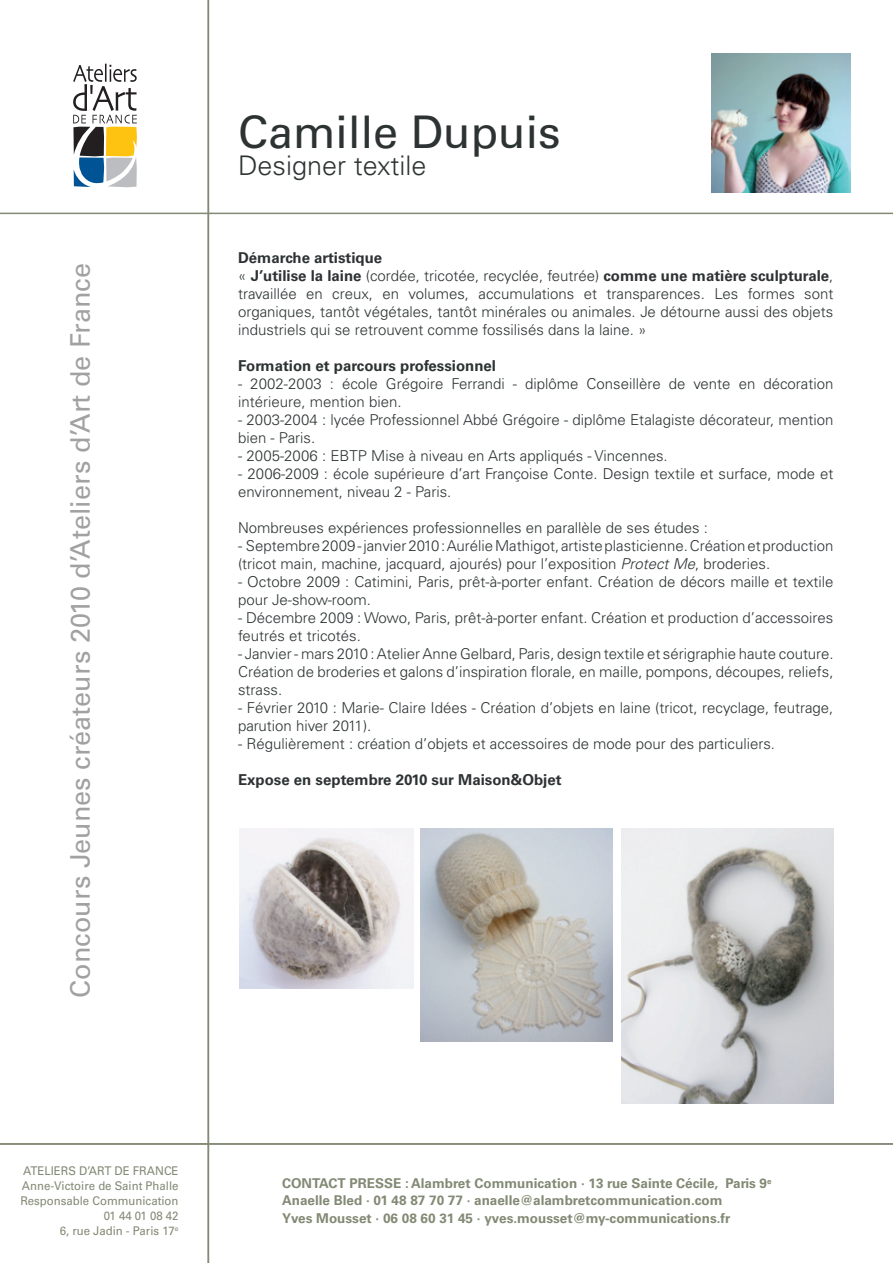
<style>
.page{position:relative;width:893px;height:1263px;background:#fff}
.page>*{position:absolute;margin:0;border:0;box-sizing:border-box;transform-origin:0 0}
.t1{font:45px "Univers";color:#2d3333}
.t2{font:27px "Univers";color:#a2a0a0}
.t3{font:300 27px "Univers";color:#2d3333}
.t4{font:300 15px/18px "Univers";color:#2d3333}
.t5{font:700 15px "Univers";color:#2d3333}
.t6{font:700 13.5px/16.5px "Univers";color:#828974}
.t7{font:12px/15px "Univers";color:#828974;text-align:right;scale:.95 1}
.s1{font-weight:700}
.s2{font-style:italic}
</style>
<div class="page">
<img style="left:421px;top:828px;width:191px;height:214px">
<hr style="left:0;top:213px;width:893px;height:1px;background:#828974">
<svg style="left:73px;top:64px;width:64px;height:123px"></svg>
<img style="left:621px;top:828px;width:212px;height:275px">
<img style="left:711px;top:54px;width:139px;height:139px">
<hr style="left:208px;top:0;width:1px;height:1263px;background:#828974">
<hr style="left:0;top:1143px;width:893px;height:2px;background:#828974">
<img style="left:239px;top:828px;width:174px;height:161px">
<h2 class="t2" style="left:64px;top:998px;width:736px;rotate:-90deg">Concours Jeunes créateurs 2010 d’Ateliers d’Art de France</h2>
<h1 class="t1" style="left:238px;top:106px;width:324px">Camille Dupuis</h1>
<h2 class="t3" style="left:238px;top:149px;width:190px">Designer textile</h2>
<p class="t4" style="left:238px;top:248px;width:597px"><span class="s1">Démarche artistique<br></span>« <span class="s1">J’utilise la laine</span> (cordée, tricotée, recyclée, feutrée) <span class="s1">comme une matière sculpturale</span>, travaillée en creux, en volumes, accumulations et transparences. Les formes sont organiques, tantôt végétales, tantôt minérales ou animales. Je détourne aussi des objets industriels qui se retrouvent comme fossilisés dans la laine. »</p>
<p class="t5" style="left:238px;top:357px;width:259px">Formation et parcours professionnel</p>
<p class="t4" style="left:238px;top:374px;width:597px">- 2002-2003 : école Grégoire Ferrandi - diplôme Conseillère de vente en décoration intérieure, mention bien.</p>
<p class="t4" style="left:238px;top:410px;width:597px">- 2003-2004 : lycée Professionnel Abbé Grégoire - diplôme Etalagiste décorateur, mention bien - Paris.</p>
<p class="t4" style="left:238px;top:446px;width:431px">- 2005-2006 : EBTP Mise à niveau en Arts appliqués - Vincennes.</p>
<p class="t4" style="left:238px;top:464px;width:597px">- 2006-2009 : école supérieure d’art Françoise Conte. Design textile et surface, mode et environnement, niveau 2 - Paris.</p>
<p class="t4" style="left:238px;top:518px;width:471px">Nombreuses expériences professionnelles en parallèle de ses études :</p>
<p class="t4" style="left:238px;top:536px;width:597px">- Septembre 2009 - janvier 2010 : Aurélie Mathigot, artiste plasticienne. Création et production (tricot main, machine, jacquard, ajourés) pour l’exposition <span class="s2">Protect Me</span>, broderies.</p>
<p class="t4" style="left:238px;top:572px;width:597px">- Octobre 2009 : Catimini, Paris, prêt-à-porter enfant. Création de décors maille et textile pour Je-show-room.</p>
<p class="t4" style="left:238px;top:608px;width:597px">- Décembre 2009 : Wowo, Paris, prêt-à-porter enfant. Création et production d’accessoires feutrés et tricotés.</p>
<p class="t4" style="left:238px;top:644px;width:597px;text-align:justify">- Janvier - mars 2010 : Atelier Anne Gelbard, Paris, design textile et sérigraphie haute couture.<br>Création de broderies et galons d’inspiration florale, en maille, pompons, découpes, reliefs, strass.</p>
<p class="t4" style="left:238px;top:698px;width:597px">- Février 2010 : Marie- Claire Idées - Création d’objets en laine (tricot, recyclage, feutrage, parution hiver 2011).</p>
<p class="t4" style="left:238px;top:734px;width:538px">- Régulièrement : création d’objets et accessoires de mode pour des particuliers.</p>
<p class="t5" style="left:238px;top:771px;width:325px">Expose en septembre 2010 sur Maison&amp;Objet</p>
<p class="t7" style="left:20px;top:1163px;width:168px">ateliers d’art de france<br>Anne-Victoire de Saint Phalle<br>Responsable Communication<br>01 44 01 08 42<br>6, rue Jadin - Paris 17<sup>e</sup></p>
<p class="t6" style="left:282px;top:1175px;width:40px">Co ntact</p>
<p class="t6" style="left:282px;top:1175px;width:491px;text-indent:67px">presse : Alambret Communication · 13 rue Sainte Cécile, Paris 9<sup>e<br></sup>Anaelle Bled · 01 48 87 70 77 · anaelle@alambretcommunication.com</p>
<p class="t6" style="left:282px;top:1210px;width:450px">Yves Mousset · 06 08 60 31 45 · yves.mousset@my-communications.fr</p>
</div>
